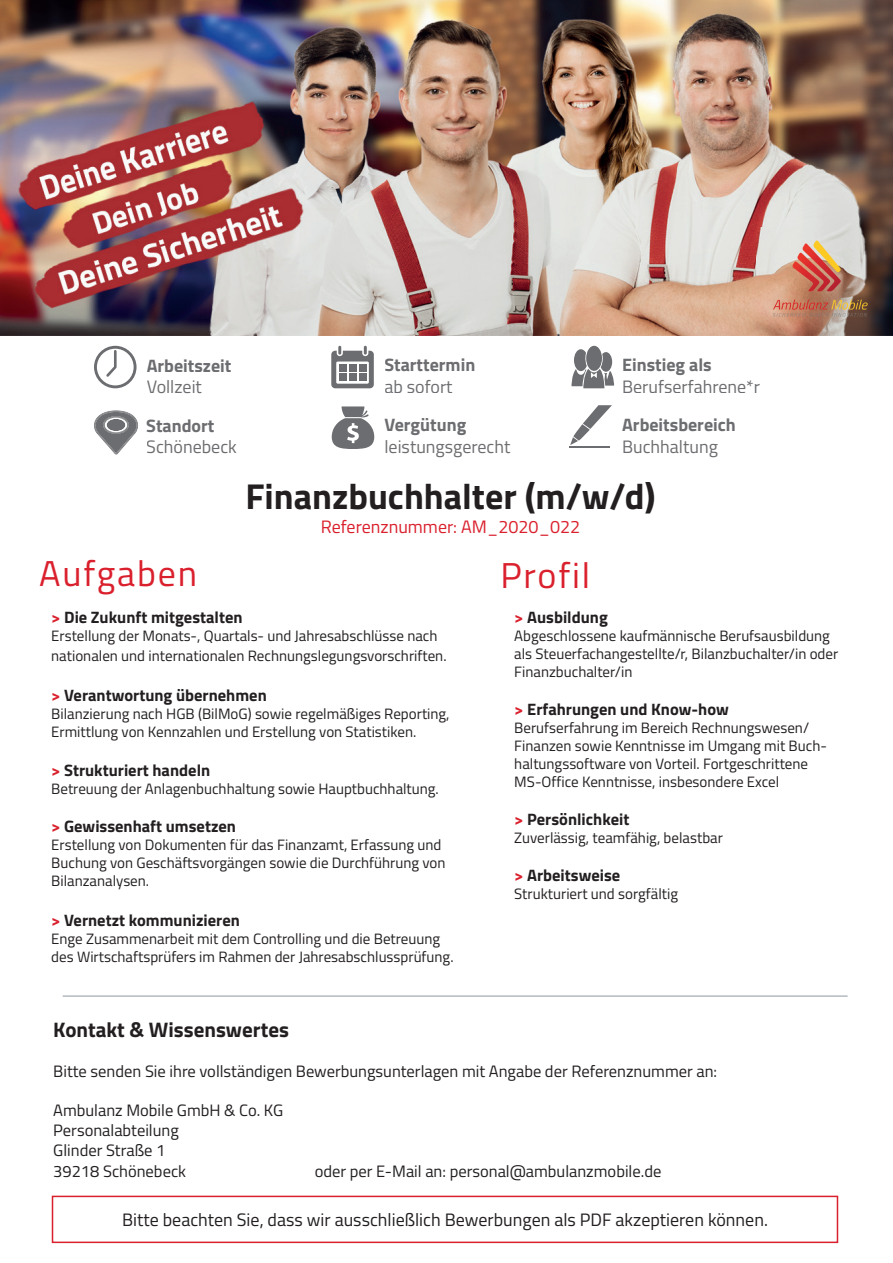
<style>
.page{position:relative;width:893px;height:1263px;background:#fff}
.page>*{position:absolute;margin:0;border:0;box-sizing:border-box;transform-origin:0 0}
.t1{font:700 36px "Titillium";color:#231f20}
.t2{font:36px "Titillium";letter-spacing:.05em;color:#da202d}
.t3{font:700 21px "Titillium";color:#231f20}
.t4{font:18px "Titillium";color:#231f20}
.t5{font:18px "Titillium";color:#6c6d70}
.t6{font:700 18px "Titillium";color:#6c6d70}
.t7{font:18px "Titillium";color:#da202d}
.t8{font:16.5px/19.8px "Titillium";color:#231f20}
.t9{font:700 16.5px "Titillium";color:#231f20}
.t10{font:15px/18px "Titillium";color:#231f20}
.s1{color:#da202d}
</style>
<div class="page">
<hr style="left:63px;top:996px;width:785px;height:1px;background:#8f96a1">
<div style="left:52px;top:1196px;width:786px;height:47px;border:2px solid #da202d"></div>
<img style="left:0;top:0;width:893px;height:336px">
<svg style="left:94px;top:346px;width:43px;height:42px"></svg>
<svg style="left:94px;top:410px;width:44px;height:44px"></svg>
<svg style="left:331px;top:346px;width:43px;height:42px"></svg>
<div style="left:339px;top:364px;width:8px;height:8px;background:#6c6d70"></div>
<div style="left:349px;top:364px;width:8px;height:8px;background:#6c6d70"></div>
<div style="left:339px;top:373px;width:8px;height:8px;background:#6c6d70"></div>
<div style="left:349px;top:373px;width:8px;height:8px;background:#6c6d70"></div>
<div style="left:359px;top:364px;width:8px;height:8px;background:#6c6d70"></div>
<div style="left:359px;top:373px;width:8px;height:8px;background:#6c6d70"></div>
<svg style="left:332px;top:406px;width:42px;height:43px"></svg>
<svg style="left:571px;top:346px;width:43px;height:42px"></svg>
<hr style="left:569px;top:446px;width:41px;height:2px;background:#6c6d70">
<svg style="left:570px;top:405px;width:42px;height:40px"></svg>
<img style="left:757px;top:227px;width:126px;height:102px">
<p class="t6" style="left:147px;top:352px;width:86px">Arbeitszeit</p>
<p class="t5" style="left:147px;top:374px;width:57px">Vollzeit</p>
<p class="t6" style="left:146px;top:412px;width:70px">Standort</p>
<p class="t5" style="left:146px;top:434px;width:92px">Schönebeck</p>
<p class="t6" style="left:384px;top:351px;width:92px">Starttermin</p>
<p class="t5" style="left:384px;top:373px;width:70px">ab sofort</p>
<p class="t6" style="left:384px;top:411px;width:83px">Vergütung</p>
<p class="t5" style="left:384px;top:433px;width:127px">leistungsgerecht</p>
<p class="t6" style="left:622px;top:351px;width:91px">Einstieg als</p>
<p class="t5" style="left:622px;top:373px;width:139px">Berufserfahrene*r</p>
<p class="t6" style="left:622px;top:411px;width:115px">Arbeitsbereich</p>
<p class="t5" style="left:622px;top:433px;width:97px">Buchhaltung</p>
<h1 class="t1" style="left:245px;top:469px;width:412px">Finanzbuchhalter (m/w/d)</h1>
<p class="t7" style="left:321px;top:513px;width:261px">Referenznummer: AM_2020_022</p>
<h1 class="t2" style="left:39px;top:547px;width:159px">Aufgaben</h1>
<h1 class="t2" style="left:500px;top:549px;width:91px">Profil</h1>
<p class="t9" style="left:51px;top:605px;width:193px"><span class="s1">&gt;</span> Die Zukunft mitgestalten</p>
<p class="t10" style="left:51px;top:625px;width:397px;line-height:19.8px">Erstellung der Monats-, Quartals- und Jahresabschlüsse nach nationalen und internationalen Rechnungslegungsvorschriften.</p>
<p class="t9" style="left:51px;top:682px;width:217px"><span class="s1">&gt;</span> Verantwortung übernehmen</p>
<p class="t10" style="left:51px;top:704px;width:400px">Bilanzierung nach HGB (BilMoG) sowie regelmäßiges Reporting,<br>Ermittlung von Kennzahlen und Erstellung von Statistiken.</p>
<p class="t9" style="left:51px;top:758px;width:160px"><span class="s1">&gt;</span> Strukturiert handeln</p>
<p class="t10" style="left:51px;top:779px;width:389px">Betreuung der Anlagenbuchhaltung sowie Hauptbuchhaltung.</p>
<p class="t9" style="left:51px;top:814px;width:186px"><span class="s1">&gt;</span> Gewissenhaft umsetzen</p>
<p class="t10" style="left:51px;top:835px;width:396px">Erstellung von Dokumenten für das Finanzamt, Erfassung und<br>Buchung von Geschäftsvorgängen sowie die Durchführung von<br>Bilanzanalysen.</p>
<p class="t9" style="left:51px;top:907px;width:190px"><span class="s1">&gt;</span> Vernetzt kommunizieren</p>
<p class="t10" style="left:51px;top:929px;width:404px">Enge Zusammenarbeit mit dem Controlling und die Betreuung des Wirtschaftsprüfers im Rahmen der Jahresabschlussprüfung.</p>
<p class="t9" style="left:514px;top:605px;width:95px"><span class="s1">&gt;</span> Ausbildung</p>
<p class="t10" style="left:514px;top:626px;width:325px">Abgeschlossene kaufmännische Berufsausbildung als Steuerfachangestellte/r, Bilanzbuchalter/in oder<br>Finanzbuchalter/in</p>
<p class="t9" style="left:514px;top:697px;width:216px"><span class="s1">&gt;</span> Erfahrungen und Know-how</p>
<p class="t10" style="left:514px;top:718px;width:314px">Berufserfahrung im Bereich Rechnungswesen/ Finanzen sowie Kenntnisse im Umgang mit Buch&shy;haltungssoftware von Vorteil. Fortgeschrittene MS-Office Kenntnisse, insbesondere Excel</p>
<p class="t9" style="left:514px;top:806px;width:117px"><span class="s1">&gt;</span> Persönlichkeit</p>
<p class="t10" style="left:514px;top:828px;width:210px">Zuverlässig, teamfähig, belastbar</p>
<p class="t9" style="left:514px;top:862px;width:107px"><span class="s1">&gt;</span> Arbeitsweise</p>
<p class="t10" style="left:514px;top:884px;width:165px">Strukturiert und sorgfältig</p>
<h2 class="t3" style="left:53px;top:1014px;width:237px">Kontakt &amp; Wissenswertes</h2>
<p class="t8" style="left:53px;top:1060px;width:665px">Bitte senden Sie ihre vollständigen Bewerbungsunterlagen mit Angabe der Referenznummer an:</p>
<p class="t8" style="left:53px;top:1100px;width:231px">Ambulanz Mobile GmbH &amp; Co. KG<br>Personalabteilung<br>Glinder Straße 1</p>
<p class="t8" style="left:53px;top:1161px;width:134px">39218 Schönebeck</p>
<p class="t8" style="left:315px;top:1161px;width:348px">oder per E-Mail an: personal@ambulanzmobile.de</p>
<p class="t4" style="left:122px;top:1206px;width:647px">Bitte beachten Sie, dass wir ausschließlich Bewerbungen als PDF akzeptieren können.</p>
</div>
